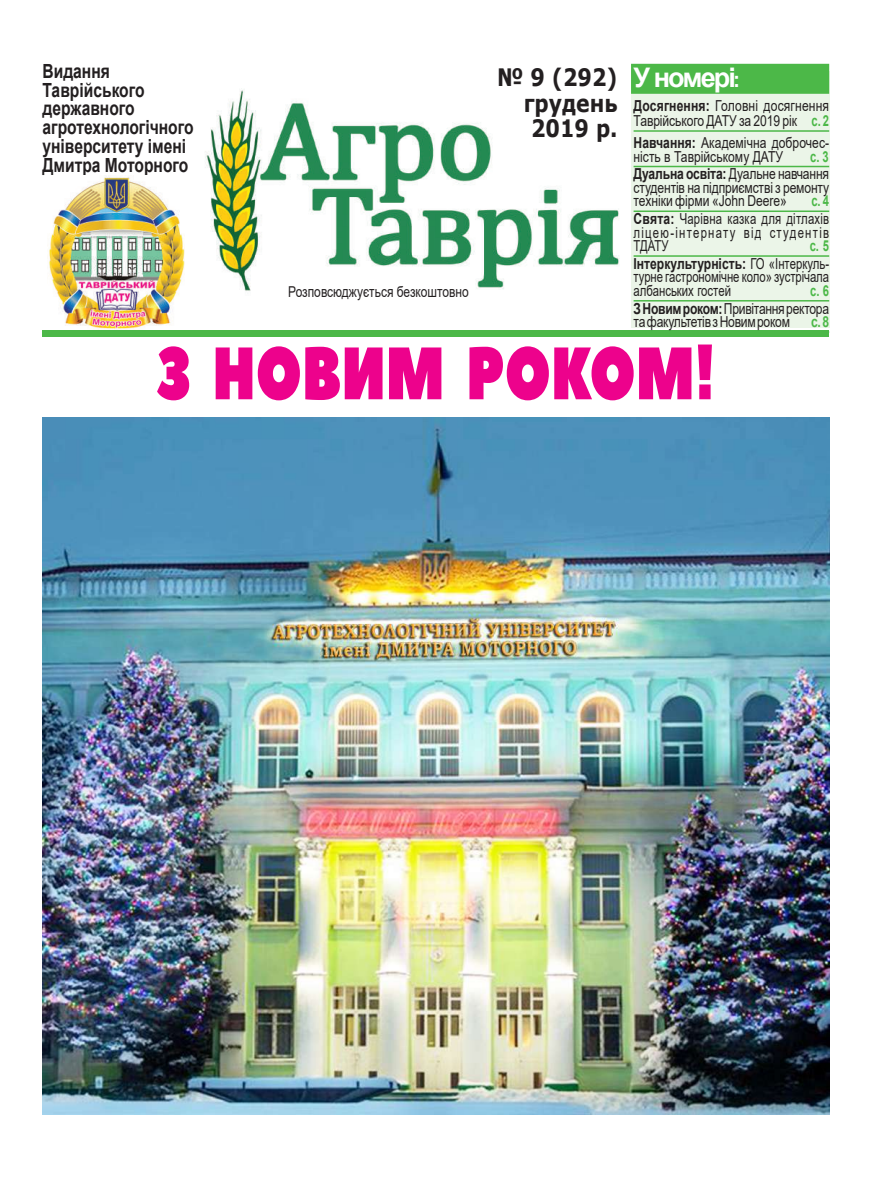
<style>
.page{position:relative;width:893px;height:1178px;background:#fff}
.page>*{position:absolute;margin:0;border:0;box-sizing:border-box;transform-origin:0 0}
.t1{font:73.95px "Peace Sans";color:#ed028c;scale:.73 1}
.t2{font:700 27px "Arial";letter-spacing:-.07em;color:#fff}
.t3{font:700 24px/25.5px "Verdana";color:#231f20;text-align:right;scale:.85 1}
.t4{font:700 19.5px/18.8px "Arial";color:#231f20;scale:.8 1}
.t5{font:15.15px/13.5px "Arial";letter-spacing:-.005em;color:#231f20;scale:.8 1}
.t6{font:15.15px/13.5px "Arial";letter-spacing:-.005em;color:#231f20;scale:.75 1}
.t7{font:700 15.15px/17.7px "Arial";color:#231f20;text-align:right;scale:.8 1}
.t8{font:15.15px/17.7px "Arial";letter-spacing:.02em;color:#231f20;text-align:right;scale:.75 1}
.t9{font:15.15px/13.5px "Arial";letter-spacing:.11em;color:#231f20;scale:.75 1}
.t10{font:15.15px/17.7px "Arial";letter-spacing:-.025em;color:#231f20;text-align:right;scale:.8 1}
.t11{font:700 15.15px "Arial";color:#4cb848;scale:.8 1}
.t12{font:15px "Arial";color:#231f20;scale:.8 1}
.s1{font-size:21px}
.s2{font-weight:700}
.s3{font-weight:700;color:#4cb848}
.s4{color:#4cb848}
.s5{font-weight:400}
</style>
<div class="page">
<img style="left:205px;top:90px;width:415px;height:201px">
<div style="left:631px;top:71px;width:198px;height:257px;background:#ebf5e8"></div>
<div style="left:631px;top:64px;width:198px;height:30px;background:#4cb848"></div>
<div style="left:42px;top:330px;width:787px;height:7px;background:#4cb848"></div>
<hr style="left:634px;top:130px;width:195px;height:2px;background:#4cb848">
<hr style="left:634px;top:166px;width:195px;height:1px;background:#4cb848">
<hr style="left:634px;top:210px;width:195px;height:2px;background:#4cb848">
<hr style="left:634px;top:255px;width:195px;height:2px;background:#4cb848">
<hr style="left:634px;top:300px;width:195px;height:1px;background:#4cb848">
<img style="left:43px;top:417px;width:786px;height:697px">
<img style="left:49px;top:176px;width:136px;height:154px">
<p class="t4" style="left:43px;top:62px;width:190px">Видання<br>Таврійського державного агротехнологічного університету імені<br>Дмитра Моторного</p>
<h3 class="t3" style="left:497px;top:64px;width:143px">№ 9 (292) грудень<br>2019 р.</h3>
<h2 class="t2" style="left:634px;top:59px;width:108px">У номері<span class="s1">:</span></h2>
<p class="t5" style="left:634px;top:98px;width:246px;line-height:15px"><span class="s2">Досягнення:</span> Головні досягнення<br>Таврійського ДАТУ за 2019 рік <span class="s3">с. 2</span></p>
<p class="t5" style="left:634px;top:136px;width:246px"><span class="s2">Навчання:</span> Академічна доброчес&shy;ність в Таврійському ДАТУ</p>
<p class="t5" style="left:634px;top:147px;width:246px;line-height:17.7px;text-align:right"><span class="s3">с. 3<br></span><span class="s2">Дуальна освіта:</span> Дуальне навчання</p>
<p class="t5" style="left:634px;top:181px;width:246px">студентів на підприємстві з ремонту техніки фірми «John Deere»</p>
<p class="t8" style="left:634px;top:192px;width:262px"><span class="s3">с. 4<br></span><span class="s2">Свята:</span> Чарівна казка для дітлахів</p>
<p class="t9" style="left:634px;top:225px;width:262px">ліцею-інтернату від студентів<br>ТДАТУ</p>
<p class="t7" style="left:634px;top:237px;width:246px"><span class="s4">с. 5<br></span>Інтеркультурність: <span class="s5">ГО «Інтеркуль-</span></p>
<p class="t6" style="left:634px;top:270px;width:262px">турне гастрономічне коло» зустрічала албанських гостей</p>
<p class="t10" style="left:634px;top:281px;width:246px"><span class="s3">с. 6<br></span><span class="s2">З Новим роком:</span> Привітання ректора</p>
<p class="t5" style="left:634px;top:315px;width:197px">та факультетів з Новим роком</p>
<p class="t11" style="left:811px;top:311px;width:24px">с. 8</p>
<h1 class="t1" style="left:157px;top:324px;width:767px">З НОВИМ РОКОМ!</h1>
<p class="t12" style="left:288px;top:281px;width:227px">Розповсюджується безкоштовно</p>
</div>
